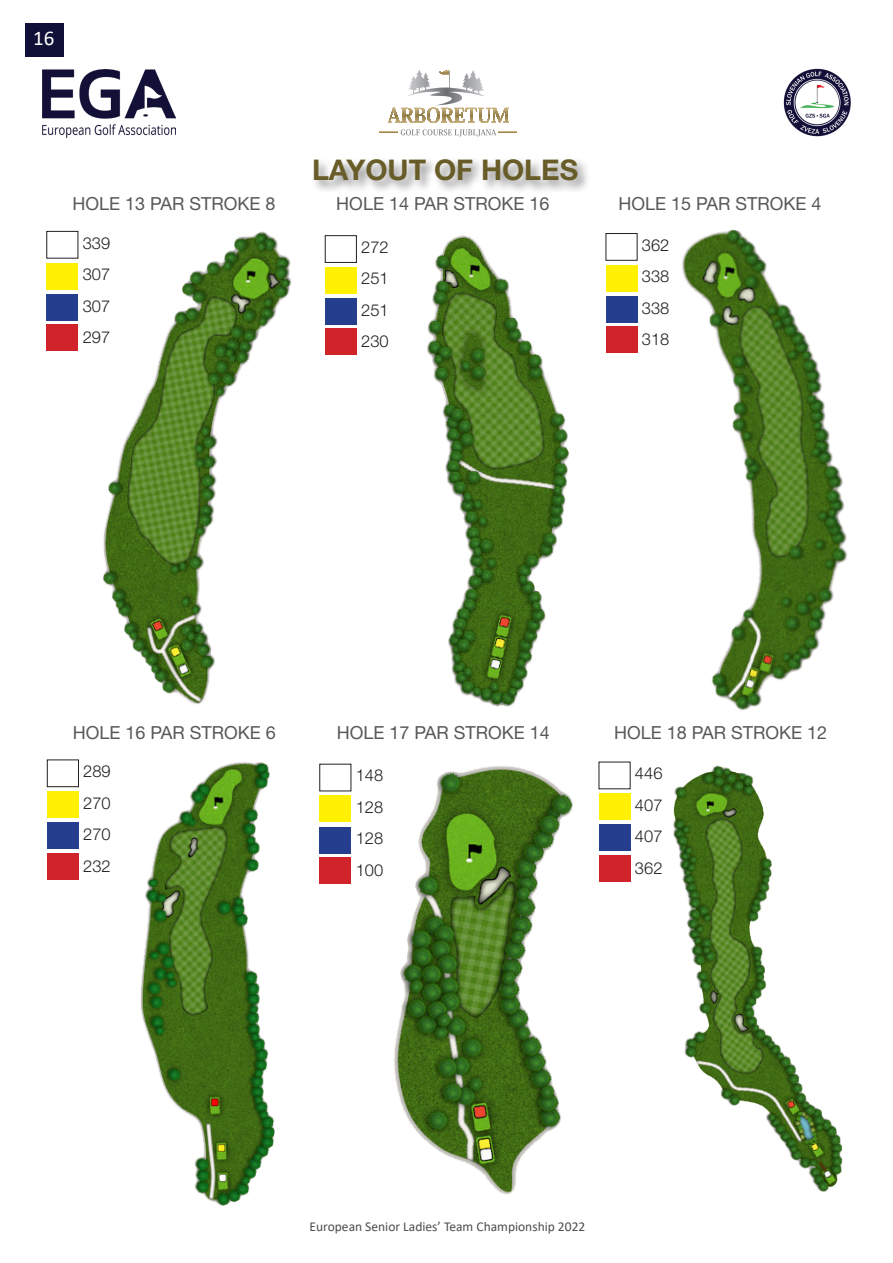
<style>
.page{position:relative;width:893px;height:1263px;background:#fff}
.page>*{position:absolute;margin:0;border:0;box-sizing:border-box;transform-origin:0 0}
.t1{font:700 28.5px "Helvetica Neue";color:#685c29}
.t2{font:21px "Calibri";color:#fff}
.t3{font:18px "Helvetica Neue";color:#57585a}
.t4{font:300 16.5px "Helvetica Neue";color:#231f20}
.t5{font:13.5px "Calibri";color:#4b4c4d}
</style>
<div class="page">
<div style="left:25px;top:23px;width:38px;height:34px;background:#100f38"></div>
<svg style="left:388px;top:70px;width:121px;height:66px"></svg>
<img style="left:783px;top:68px;width:68px;height:69px">
<img style="left:43px;top:70px;width:132px;height:68px">
<div style="left:47px;top:263px;width:31px;height:26px;background:#fff101"></div>
<div style="left:47px;top:294px;width:31px;height:27px;background:#253f8e"></div>
<div style="left:47px;top:324px;width:31px;height:27px;background:#d1232a"></div>
<div style="left:325px;top:235px;width:32px;height:28px;border:1px solid #231f20"></div>
<div style="left:325px;top:267px;width:31px;height:27px;background:#fff101"></div>
<div style="left:325px;top:298px;width:31px;height:27px;background:#253f8e"></div>
<div style="left:325px;top:328px;width:31px;height:27px;background:#d1232a"></div>
<div style="left:47px;top:760px;width:32px;height:27px;border:1px solid #231f20"></div>
<div style="left:47px;top:791px;width:31px;height:27px;background:#fff101"></div>
<div style="left:47px;top:822px;width:31px;height:27px;background:#253f8e"></div>
<div style="left:47px;top:853px;width:31px;height:26px;background:#d1232a"></div>
<div style="left:599px;top:793px;width:31px;height:27px;background:#fff101"></div>
<div style="left:599px;top:824px;width:31px;height:27px;background:#253f8e"></div>
<div style="left:599px;top:855px;width:31px;height:26px;background:#d1232a"></div>
<div style="left:320px;top:795px;width:31px;height:27px;background:#fff101"></div>
<div style="left:320px;top:827px;width:31px;height:26px;background:#253f8e"></div>
<div style="left:320px;top:857px;width:31px;height:27px;background:#d1232a"></div>
<img style="left:103px;top:231px;width:189px;height:473px">
<img style="left:427px;top:236px;width:143px;height:471px">
<img style="left:605px;top:229px;width:242px;height:482px">
<img style="left:140px;top:762px;width:134px;height:444px">
<img style="left:394px;top:766px;width:178px;height:428px">
<img style="left:673px;top:765px;width:170px;height:427px">
<div style="left:311px;top:157px;width:280px;height:38px;background:#231f20;opacity:.51"></div>
<p class="t2" style="left:33px;top:24px;width:23px">16</p>
<p class="t1" style="left:312px;top:148px;width:268px">LAYOUT OF HOLES</p>
<p class="t3" style="left:72px;top:191px;width:205px">HOLE 13 PAR STROKE 8</p>
<p class="t3" style="left:336px;top:191px;width:215px">HOLE 14 PAR STROKE 16</p>
<p class="t3" style="left:619px;top:191px;width:205px">HOLE 15 PAR STROKE 4</p>
<p class="t4" style="left:642px;top:232px;width:29px">362</p>
<p class="t4" style="left:642px;top:263px;width:29px">338</p>
<p class="t4" style="left:642px;top:295px;width:29px">338</p>
<p class="t4" style="left:642px;top:326px;width:29px">318</p>
<p class="t4" style="left:83px;top:229px;width:29px">339</p>
<p class="t4" style="left:83px;top:261px;width:29px">307</p>
<p class="t4" style="left:83px;top:292px;width:29px">307</p>
<p class="t4" style="left:83px;top:324px;width:29px">297</p>
<p class="t4" style="left:361px;top:234px;width:29px">272</p>
<p class="t4" style="left:361px;top:265px;width:29px">251</p>
<p class="t4" style="left:361px;top:297px;width:29px">251</p>
<p class="t4" style="left:361px;top:328px;width:29px">230</p>
<p class="t3" style="left:73px;top:720px;width:205px">HOLE 16 PAR STROKE 6</p>
<p class="t3" style="left:337px;top:720px;width:215px">HOLE 17 PAR STROKE 14</p>
<p class="t3" style="left:614px;top:720px;width:215px">HOLE 18 PAR STROKE 12</p>
<p class="t4" style="left:635px;top:760px;width:29px">446</p>
<p class="t4" style="left:635px;top:791px;width:29px">407</p>
<p class="t4" style="left:635px;top:823px;width:29px">407</p>
<p class="t4" style="left:635px;top:854px;width:29px">362</p>
<p class="t4" style="left:83px;top:758px;width:29px">289</p>
<p class="t4" style="left:83px;top:789px;width:29px">270</p>
<p class="t4" style="left:83px;top:821px;width:29px">270</p>
<p class="t4" style="left:83px;top:852px;width:29px">232</p>
<p class="t4" style="left:356px;top:762px;width:29px">148</p>
<p class="t4" style="left:356px;top:794px;width:29px">128</p>
<p class="t4" style="left:356px;top:825px;width:29px">128</p>
<p class="t4" style="left:356px;top:857px;width:29px">100</p>
<p class="t5" style="left:310px;top:1217px;width:277px">European Senior Ladies’ Team Championship 2022</p>
</div>
